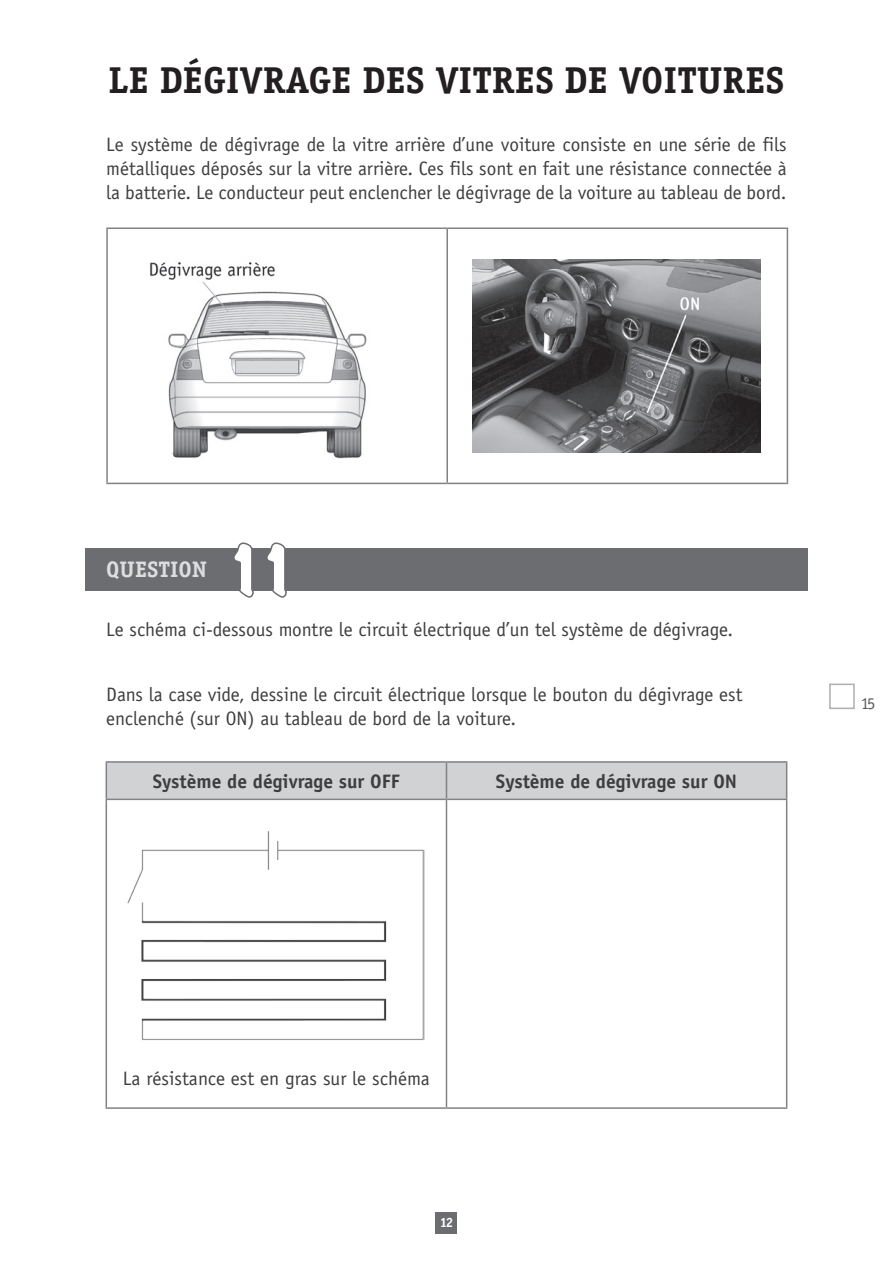
<style>
.page{position:relative;width:893px;height:1263px;background:#fff}
.page>*{position:absolute;margin:0;border:0;box-sizing:border-box;transform-origin:0 0}
.t1{font:expanded 60px "Marker Felt";color:#fff}
.t2{font:700 37.5px "Officina Serif";color:#231f20}
.t3{font:700 22.5px "Officina Serif";color:#dcdddf}
.t4{font:19.5px/24px "Officina Sans";color:#3e3e3f;text-align:justify}
.t5{font:700 19.5px "Officina Sans";color:#3e3e3f}
.t6{font:16.5px "Officina Serif";color:#57585a}
.t7{font:700 13.5px "Officina Serif";color:#fff}
</style>
<div class="page">
<div style="left:436px;top:1212px;width:21px;height:21px;background:#6c6d70"></div>
<div style="left:829px;top:684px;width:26px;height:25px;border:2px solid #adaeb2"></div>
<div style="left:85px;top:549px;width:723px;height:42px;background:#6c6d70"></div>
<svg style="left:231px;top:542px;width:25px;height:56px"></svg>
<svg style="left:264px;top:542px;width:25px;height:56px"></svg>
<div style="left:107px;top:763px;width:679px;height:36px;background:#d1d2d4"></div>
<hr style="left:106px;top:761px;width:340px;height:2px;background:#808285">
<hr style="left:106px;top:763px;width:1px;height:36px;background:#808285">
<hr style="left:446px;top:761px;width:341px;height:2px;background:#808285">
<hr style="left:446px;top:763px;width:1px;height:36px;background:#808285">
<hr style="left:786px;top:763px;width:1px;height:36px;background:#808285">
<hr style="left:106px;top:799px;width:340px;height:1px;background:#808285">
<hr style="left:106px;top:800px;width:1px;height:307px;background:#808285">
<hr style="left:446px;top:799px;width:341px;height:1px;background:#808285">
<hr style="left:446px;top:800px;width:1px;height:307px;background:#808285">
<hr style="left:786px;top:800px;width:1px;height:307px;background:#808285">
<hr style="left:106px;top:1107px;width:340px;height:2px;background:#808285">
<hr style="left:446px;top:1107px;width:341px;height:2px;background:#808285">
<hr style="left:106px;top:227px;width:341px;height:2px;background:#808285">
<hr style="left:106px;top:229px;width:2px;height:254px;background:#808285">
<hr style="left:447px;top:227px;width:341px;height:2px;background:#808285">
<hr style="left:446px;top:229px;width:2px;height:254px;background:#808285">
<hr style="left:787px;top:229px;width:1px;height:254px;background:#808285">
<hr style="left:106px;top:483px;width:341px;height:1px;background:#808285">
<hr style="left:447px;top:483px;width:341px;height:1px;background:#808285">
<img style="left:472px;top:260px;width:289px;height:192px">
<img style="left:150px;top:261px;width:217px;height:198px">
<img style="left:127px;top:831px;width:297px;height:209px">
<h2 class="t2" style="left:109px;top:57px;width:370px">LE DÉGIVRAGE DES VITRE</h2>
<h2 class="t2" style="left:535px;top:57px;width:251px">S DE VOITURES</h2>
<p class="t4" style="left:106px;top:132px;width:682px">Le système de dégivrage de la vitre arrière d’une voiture consiste en une série de fils métalliques déposés sur la vitre arrière. Ces fils sont en fait une résistance connectée à la batterie. Le conducteur peut enclencher le dégivrage de la voiture au tableau de bord.</p>
<p class="t3" style="left:106px;top:555px;width:102px">QUESTION</p>
<h1 class="t1" style="left:225px;top:523px;width:74px">11</h1>
<p class="t4" style="left:106px;top:617px;width:628px">Le schéma ci-dessous montre le circuit électrique d’un tel système de dégivrage.</p>
<p class="t4" style="left:106px;top:682px;width:638px">Dans la case vide, dessine le circuit électrique lorsque le bouton du dégivrage est enclenché (sur ON) au tableau de bord de la voiture.</p>
<p class="t5" style="left:153px;top:769px;width:249px">Système de dégivrage sur OFF</p>
<p class="t5" style="left:496px;top:769px;width:243px">Système de dégivrage sur ON</p>
<p class="t4" style="left:123px;top:1066px;width:308px">La résistance est en gras sur le schéma</p>
<p class="t7" style="left:440px;top:1214px;width:15px">12</p>
<p class="t6" style="left:861px;top:694px;width:16px">15</p>
</div>
